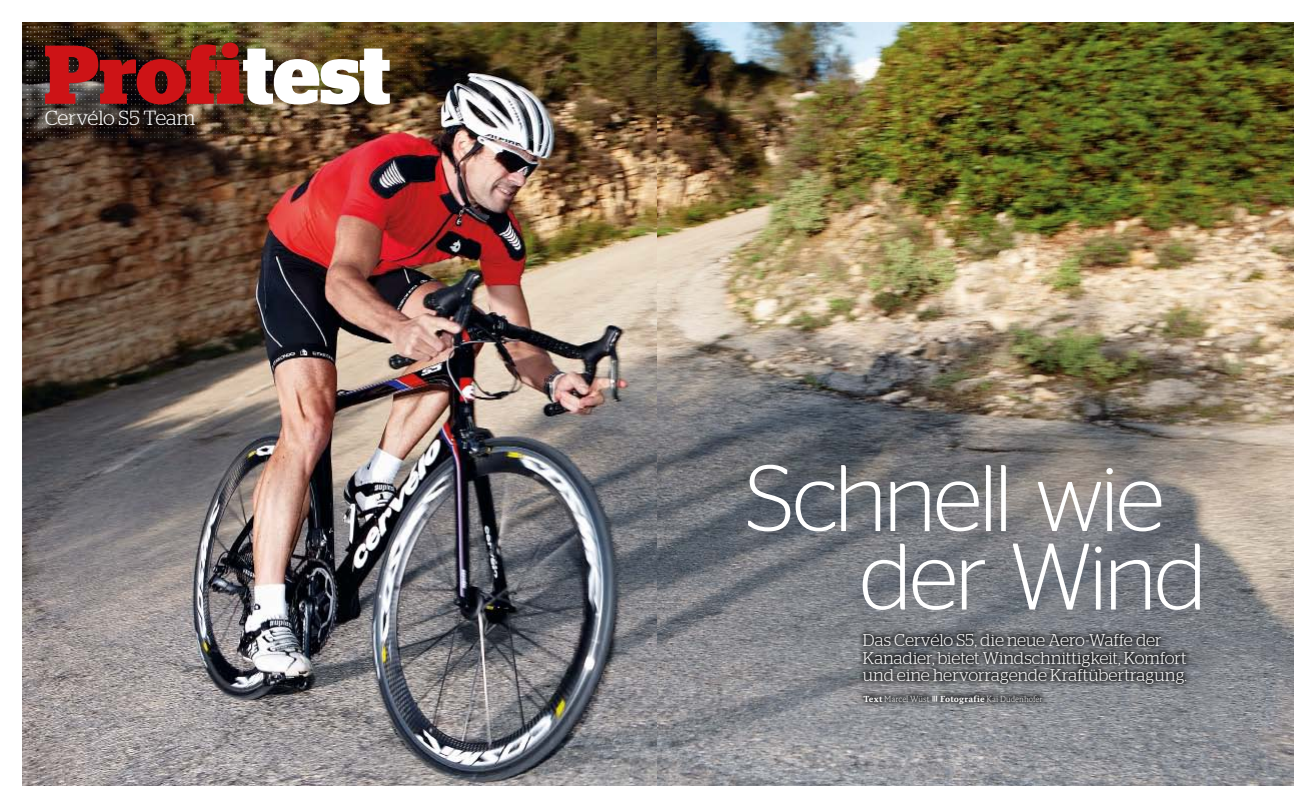
<style>
.page{position:relative;width:1316px;height:808px;background:#fff}
.page>*{position:absolute;margin:0;border:0;box-sizing:border-box;transform-origin:0 0}
.t1{font:300 94.2px/78.5px "Stag Sans";letter-spacing:-.03em;color:#fff}
.t2{font:700 83px "Stag";letter-spacing:-.005em;color:#cd1316}
.t3{font:300 20.5px "Stag";color:#fff}
.t4{font:300 17px/17.5px "Stag";letter-spacing:.005em;color:#fff}
.t5{font:300 8.5px "Fresco";letter-spacing:.005em;color:#fff}
.s1{color:#fff}
.s2{font-weight:700}
</style>
<div class="page">
<img style="left:23px;top:23px;width:635px;height:762px">
<img style="left:658px;top:23px;width:635px;height:762px">
<img style="left:27px;top:26px;width:397px;height:112px">
<div style="left:857px;top:688px;width:191px;height:21px;background:#000;opacity:.8"></div>
<svg style="left:932px;top:696px;width:5px;height:5px"></svg>
<div style="left:856px;top:628px;width:336px;height:62px;background:#000;opacity:.8"></div>
<h2 class="t2" style="left:44px;top:26px;width:347px">Profi<span class="s1">test</span></h2>
<p class="t3" style="left:45px;top:106px;width:152px">Cervélo S5 Team</p>
<h1 class="t1" style="left:859px;top:458px;width:349px;text-indent:-114px">Schnell wie der Wind</h1>
<p class="t4" style="left:862px;top:631px;width:326px">Das Cervélo S5, die neue Aero-Waffe der<br>Kanadier, bietet Windschnittigkeit, Komfort und eine hervorragende Kraftübertragung.</p>
<p class="t5" style="left:863px;top:693px;width:67px"><span class="s2">Text</span> Marcel Wüst</p>
<p class="t5" style="left:940px;top:693px;width:104px"><span class="s2">Fotografie</span> Kai Dudenhofer</p>
</div>
